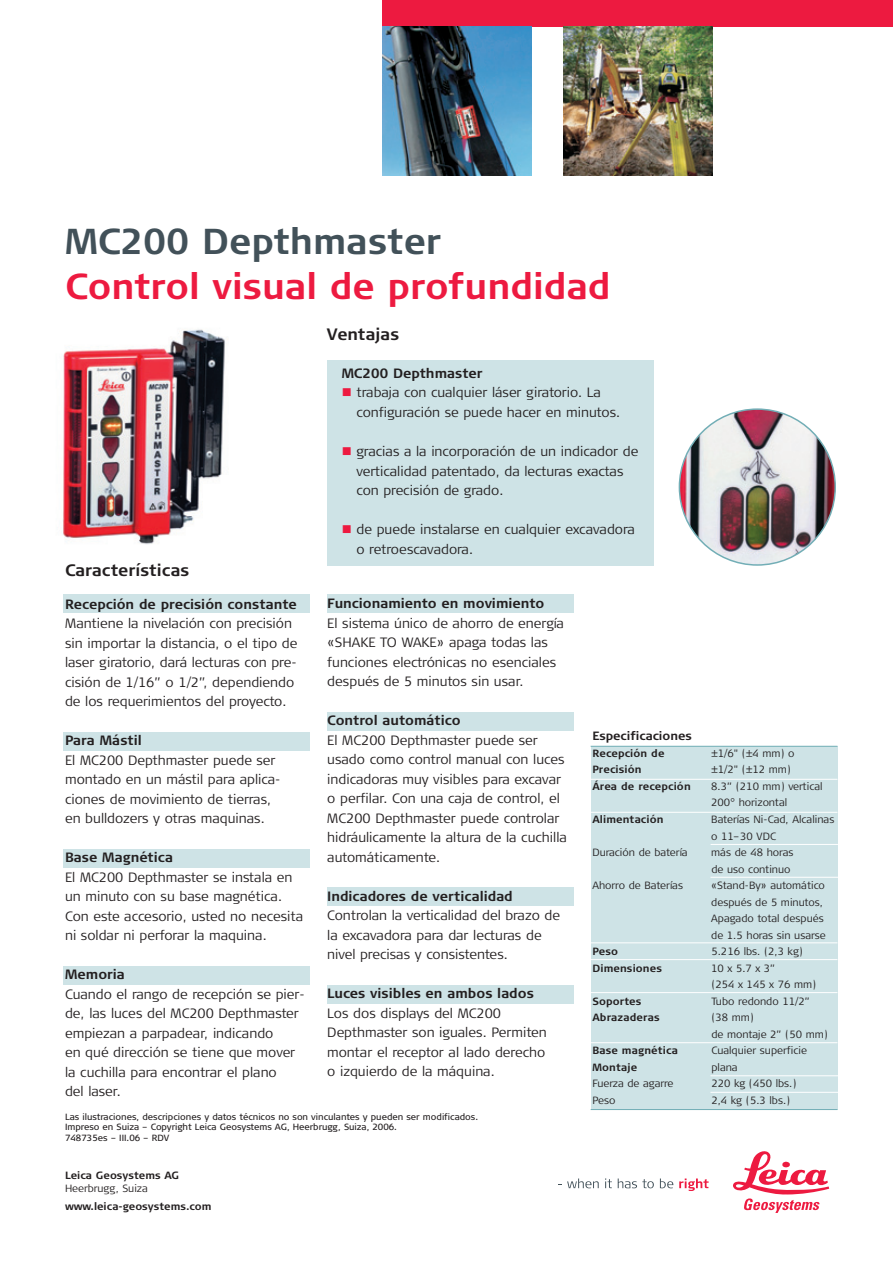
<style>
.page{position:relative;width:893px;height:1263px;background:#fff}
.page>*{position:absolute;margin:0;border:0;box-sizing:border-box;transform-origin:0 0}
.t1{font:700 36px "Signa Column";color:#ed1a40}
.t2{font:700 36px "Signa Column";color:#425159}
.t3{font:700 16.5px "Signa Column";color:#231f20}
.t4{font:300 13.5px/19.5px "Signa Column";color:#231f20}
.t5{font:700 13.5px "Signa Column";color:#231f20}
.t6{font:700 12px "Signa Column";color:#231f20}
.t7{font:300 10.5px/16.5px "Signa Column";color:#231f20}
.t8{font:700 10.5px "Signa Column";letter-spacing:.015em;color:#231f20}
.t9{font:9px/10.5px "Signa Column";color:#231f20}
</style>
<div class="page">
<div style="left:327px;top:887px;width:247px;height:19px;background:#cee3e6"></div>
<div style="left:327px;top:985px;width:247px;height:18px;background:#cee3e6"></div>
<div style="left:64px;top:966px;width:246px;height:19px;background:#cee3e6"></div>
<div style="left:327px;top:712px;width:247px;height:19px;background:#cee3e6"></div>
<div style="left:64px;top:732px;width:246px;height:19px;background:#cee3e6"></div>
<div style="left:327px;top:594px;width:247px;height:19px;background:#cee3e6"></div>
<div style="left:591px;top:746px;width:246px;height:364px;background:#cee3e6"></div>
<hr style="left:591px;top:746px;width:246px;height:1px;background:#72aeb6">
<hr style="left:591px;top:779px;width:246px;height:1px;background:#fff">
<hr style="left:591px;top:812px;width:246px;height:1px;background:#fff">
<hr style="left:710px;top:877px;width:128px;height:1px;background:#fff">
<hr style="left:711px;top:844px;width:127px;height:1px;background:#fff">
<hr style="left:588px;top:959px;width:249px;height:1px;background:#fff">
<hr style="left:588px;top:942px;width:249px;height:1px;background:#fff">
<hr style="left:591px;top:992px;width:246px;height:1px;background:#fff">
<hr style="left:587px;top:1042px;width:250px;height:1px;background:#fff">
<hr style="left:591px;top:1109px;width:246px;height:1px;background:#72aeb6">
<hr style="left:710px;top:1075px;width:128px;height:1px;background:#fff">
<hr style="left:710px;top:1092px;width:128px;height:1px;background:#fff">
<div style="left:64px;top:594px;width:246px;height:19px;background:#cee3e6"></div>
<div style="left:64px;top:849px;width:246px;height:18px;background:#cee3e6"></div>
<div style="left:327px;top:360px;width:327px;height:206px;background:#cee3e6"></div>
<svg style="left:567px;top:1178px;width:32px;height:10px"></svg>
<svg style="left:605px;top:1178px;width:7px;height:10px"></svg>
<svg style="left:618px;top:1178px;width:36px;height:10px"></svg>
<svg style="left:660px;top:1178px;width:13px;height:10px"></svg>
<svg style="left:679px;top:1178px;width:30px;height:13px"></svg>
<svg style="left:733px;top:1151px;width:96px;height:62px"></svg>
<div style="left:382px;top:0;width:511px;height:26px;background:#ed1a40"></div>
<img style="left:383px;top:26px;width:148px;height:149px">
<img style="left:564px;top:26px;width:149px;height:149px">
<img style="left:63px;top:329px;width:165px;height:215px">
<img style="left:679px;top:408px;width:157px;height:158px">
<h1 class="t2" style="left:65px;top:227px;width:377px">MC200 Depthmaster</h1>
<h1 class="t1" style="left:65px;top:272px;width:547px">Control visual de profundidad</h1>
<p class="t3" style="left:65px;top:563px;width:126px">Características</p>
<p class="t5" style="left:65px;top:599px;width:233px">Recepción de precisión constante</p>
<p class="t4" style="left:65px;top:615px;width:234px">Mantiene la nivelación con precisión sin importar la distancia, o el tipo de laser giratorio, dará lecturas con pre&shy;cisión de 1/16” o 1/2”, dependiendo de los requerimientos del proyecto.</p>
<p class="t5" style="left:65px;top:735px;width:78px">Para Mástil</p>
<p class="t4" style="left:65px;top:751px;width:217px">El MC200 Depthmaster puede ser montado en un mástil para aplica&shy;ciones de movimiento de tierras, en bulldozers y otras maquinas.</p>
<p class="t5" style="left:65px;top:852px;width:110px">Base Magnética</p>
<p class="t4" style="left:65px;top:868px;width:240px">El MC200 Depthmaster se instala en un minuto con su base magnética.<br>Con este accesorio, usted no necesita ni soldar ni perforar la maquina.</p>
<p class="t5" style="left:65px;top:969px;width:61px">Memoria</p>
<p class="t4" style="left:65px;top:985px;width:241px">Cuando el rango de recepción se pier&shy;de, las luces del MC200 Depthmaster empiezan a parpadear, indicando<br>en qué dirección se tiene que mover la cuchilla para encontrar el plano<br>del laser.</p>
<p class="t3" style="left:327px;top:328px;width:74px">Ventajas</p>
<p class="t5" style="left:342px;top:368px;width:142px">MC200 Depthmaster</p>
<p class="t4" style="left:356px;top:384px;width:265px">trabaja con cualquier láser giratorio. La configuración se puede hacer en minutos.</p>
<p class="t4" style="left:356px;top:443px;width:283px">gracias a la incorporación de un indicador de verticalidad patentado, da lecturas exactas con precisión de grado.</p>
<p class="t4" style="left:356px;top:521px;width:280px">de puede instalarse en cualquier excavadora o retroescavadora.</p>
<p class="t5" style="left:327px;top:598px;width:219px">Funcionamiento en movimiento</p>
<p class="t4" style="left:327px;top:614px;width:238px">El sistema único de ahorro de energía «SHAKE TO WAKE» apaga todas las funciones electrónicas no esenciales después de 5 minutos sin usar.</p>
<p class="t5" style="left:327px;top:715px;width:135px">Control automático</p>
<p class="t4" style="left:327px;top:731px;width:241px">El MC200 Depthmaster puede ser usado como control manual con luces indicadoras muy visibles para excavar o perfilar. Con una caja de control, el MC200 Depthmaster puede controlar hidráulicamente la altura de la cuchilla automáticamente.</p>
<p class="t5" style="left:327px;top:891px;width:187px">Indicadores de verticalidad</p>
<p class="t4" style="left:327px;top:907px;width:234px">Controlan la verticalidad del brazo de la excavadora para dar lecturas de nivel precisas y consistentes.</p>
<p class="t5" style="left:327px;top:988px;width:208px">Luces visibles en ambos lados</p>
<p class="t4" style="left:327px;top:1004px;width:221px">Los dos displays del MC200<br>Depthmaster son iguales. Permiten montar el receptor al lado derecho o izquierdo de la máquina.</p>
<p class="t6" style="left:592px;top:731px;width:101px">Especificaciones</p>
<p class="t8" style="left:592px;top:749px;width:74px">Recepción de</p>
<p class="t7" style="left:711px;top:746px;width:85px">±1/6" (±4 mm) o</p>
<p class="t8" style="left:592px;top:766px;width:51px">Precisión</p>
<p class="t7" style="left:711px;top:762px;width:81px">±1/2" (±12 mm)</p>
<p class="t8" style="left:592px;top:782px;width:100px">Área de recepción</p>
<p class="t7" style="left:711px;top:779px;width:113px">8.3” (210 mm) vertical<br>200° horizontal</p>
<p class="t8" style="left:592px;top:815px;width:73px">Alimentación</p>
<p class="t7" style="left:711px;top:812px;width:125px">Baterías Ni-Cad, Alcalinas o 11–30 VDC</p>
<p class="t7" style="left:592px;top:845px;width:97px">Duración de batería</p>
<p class="t7" style="left:711px;top:845px;width:84px">más de 48 horas de uso continuo</p>
<p class="t7" style="left:592px;top:878px;width:92px">Ahorro de Baterías</p>
<p class="t7" style="left:711px;top:878px;width:116px">«Stand-By» automático después de 5 minutos,<br>Apagado total después de 1.5 horas sin usarse</p>
<p class="t8" style="left:592px;top:947px;width:27px">Peso</p>
<p class="t7" style="left:711px;top:944px;width:93px">5.216 lbs. (2,3 kg)</p>
<p class="t8" style="left:592px;top:964px;width:71px">Dimensiones</p>
<p class="t7" style="left:711px;top:960px;width:106px">10 x 5.7 x 3”<br>(254 x 145 x 76 mm)</p>
<p class="t8" style="left:592px;top:997px;width:51px">Soportes</p>
<p class="t7" style="left:711px;top:993px;width:100px">Tubo redondo 11/2”</p>
<p class="t8" style="left:592px;top:1013px;width:69px">Abrazaderas</p>
<p class="t7" style="left:711px;top:1010px;width:118px">(38 mm)<br>de montaje 2” (50 mm)</p>
<p class="t8" style="left:592px;top:1046px;width:87px">Base magnética</p>
<p class="t7" style="left:711px;top:1043px;width:97px">Cualquier superficie</p>
<p class="t8" style="left:592px;top:1063px;width:46px">Montaje</p>
<p class="t7" style="left:711px;top:1059px;width:28px">plana</p>
<p class="t7" style="left:592px;top:1076px;width:83px">Fuerza de agarre</p>
<p class="t7" style="left:711px;top:1076px;width:87px">220 kg (450 lbs.)</p>
<p class="t7" style="left:592px;top:1092px;width:25px">Peso</p>
<p class="t7" style="left:711px;top:1092px;width:80px">2,4 kg (5.3 lbs.)</p>
<p class="t9" style="left:65px;top:1112px;width:415px">Las ilustraciones, descripciones y datos técnicos no son vinculantes y pueden ser modificados.<br>Impreso en Suiza – Copyright Leica Geosystems AG, Heerbrugg, Suiza, 2006.<br>748735es – III.06 – RDV</p>
<p class="t8" style="left:65px;top:1171px;width:115px">Leica Geosystems AG</p>
<p class="t7" style="left:65px;top:1180px;width:84px">Heerbrugg, Suiza</p>
<p class="t8" style="left:65px;top:1202px;width:148px">www.leica-geosystems.com</p>
</div>
